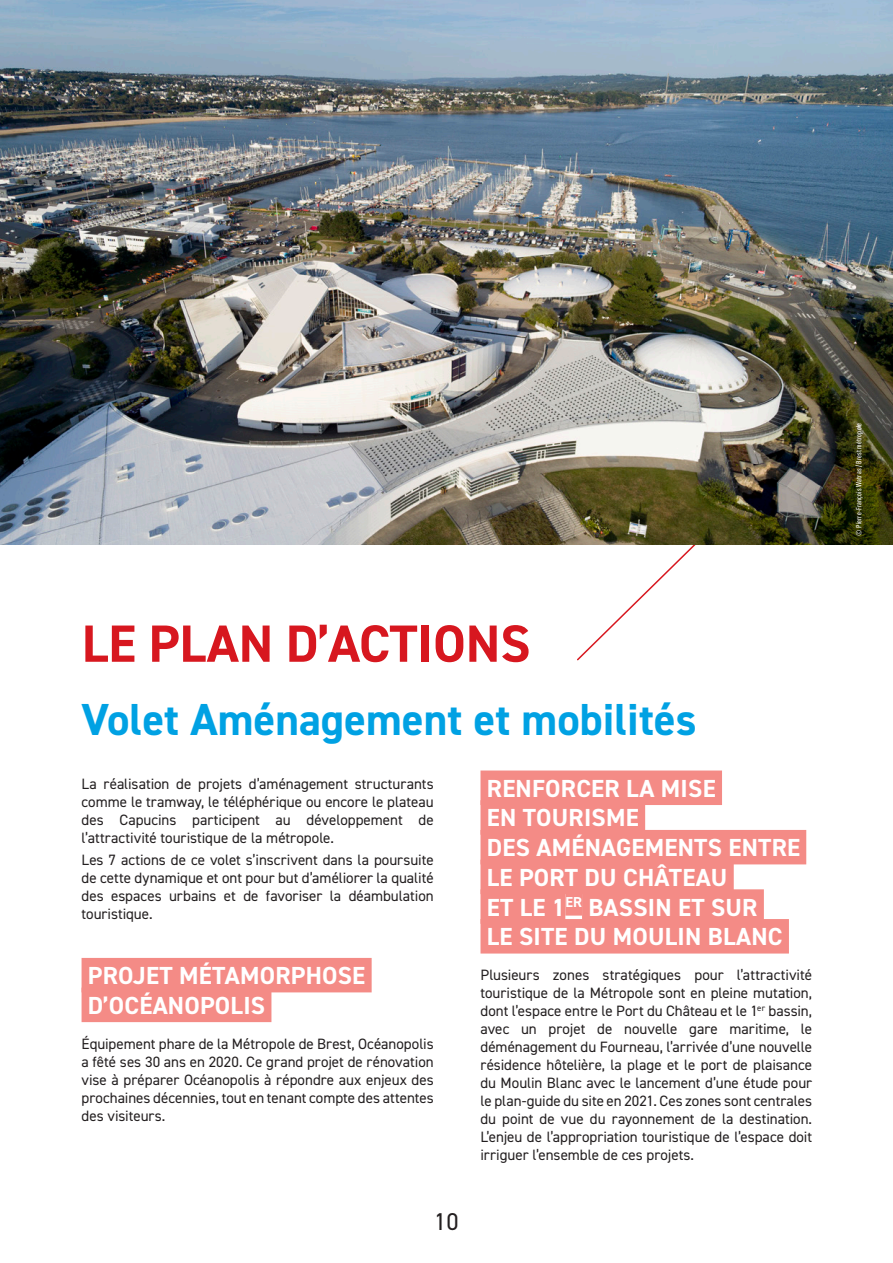
<style>
.page{position:relative;width:893px;height:1263px;background:#fff}
.page>*{position:absolute;margin:0;border:0;box-sizing:border-box;transform-origin:0 0}
.t1{font:700 52.5px "DIN2014";color:#d7171f}
.t2{font:700 45px "DIN2014";color:#00a1e3}
.t3{font:700 24.75px/29.7px "DIN2014";letter-spacing:.01em;color:#fff}
.t4{font:24.3px "DIN2014";color:#231f20}
.t5{font:15px/18px "DIN2014";color:#231f20;text-align:justify}
.t6{font:500 condensed 7.5px "DIN Pro";letter-spacing:.03em;color:#fff}
</style>
<div class="page">
<div style="left:82px;top:958px;width:290px;height:34px;background:#f48b86"></div>
<div style="left:82px;top:987px;width:189px;height:35px;background:#f48b86"></div>
<svg style="left:577px;top:545px;width:119px;height:116px"></svg>
<img style="left:0;top:0;width:893px;height:545px">
<div style="left:480px;top:770px;width:242px;height:35px;background:#f48b86"></div>
<div style="left:480px;top:800px;width:165px;height:35px;background:#f48b86"></div>
<div style="left:480px;top:830px;width:326px;height:34px;background:#f48b86"></div>
<div style="left:480px;top:860px;width:254px;height:34px;background:#f48b86"></div>
<div style="left:480px;top:889px;width:85px;height:35px;background:#f48b86"></div>
<div style="left:565px;top:881px;width:17px;height:34px;background:#f48b86"></div>
<div style="left:582px;top:889px;width:182px;height:35px;background:#f48b86"></div>
<div style="left:480px;top:919px;width:309px;height:34px;background:#f48b86"></div>
<p class="t1" style="left:82px;top:609px;width:450px">LE PLAN D’ACTIONS</p>
<p class="t2" style="left:82px;top:689px;width:617px">Volet Aménagement et mobilités</p>
<p class="t5" style="left:82px;top:775px;width:354px">La réalisation de projets d’aménagement structurants comme le tramway, le téléphérique ou encore le plateau des Capucins participent au développement de l’attractivité touristique de la métropole.</p>
<p class="t5" style="left:82px;top:851px;width:354px">Les 7 actions de ce volet s’inscrivent dans la poursuite de cette dynamique et ont pour but d’améliorer la qualité des espaces urbains et de favoriser la déambulation touristique.</p>
<p class="t3" style="left:487px;top:773px;width:315px">RENFORCER LA MISE<br>EN TOURISME<br>DES AMÉNAGEMENTS ENTRE<br>LE PORT DU CHÂTEAU<br>ET LE 1<sup>ER</sup> BASSIN ET SUR<br>LE SITE DU MOULIN BLANC</p>
<p class="t5" style="left:480px;top:966px;width:333px">Plusieurs zones stratégiques pour l’attractivité touristique de la Métropole sont en pleine mutation, dont l’espace entre le Port du Château et le 1<sup>er</sup> bassin, avec un projet de nouvelle gare maritime, le déménagement du Fourneau, l’arrivée d’une nouvelle résidence hôtelière, la plage et le port de plaisance du Moulin Blanc avec le lancement d’une étude pour le plan-guide du site en 2021. Ces zones sont centrales du point de vue du rayonnement de la destination.<br>L’enjeu de l’appropriation touristique de l’espace doit irriguer l’ensemble de ces projets.</p>
<p class="t3" style="left:88px;top:960px;width:279px">PROJET MÉTAMORPHOSE<br>D’OCÉANOPOLIS</p>
<p class="t5" style="left:82px;top:1034px;width:354px">Équipement phare de la Métropole de Brest, Océanopolis a fêté ses 30 ans en 2020. Ce grand projet de rénovation vise à préparer Océanopolis à répondre aux enjeux des prochaines décennies, tout en tenant compte des attentes des visiteurs.</p>
<h3 class="t4" style="left:434px;top:1206px;width:26px">10</h3>
<p class="t6" style="left:853px;top:536px;width:114px;rotate:-90deg">© Pierre-François Watras / Brest métropole</p>
</div>
